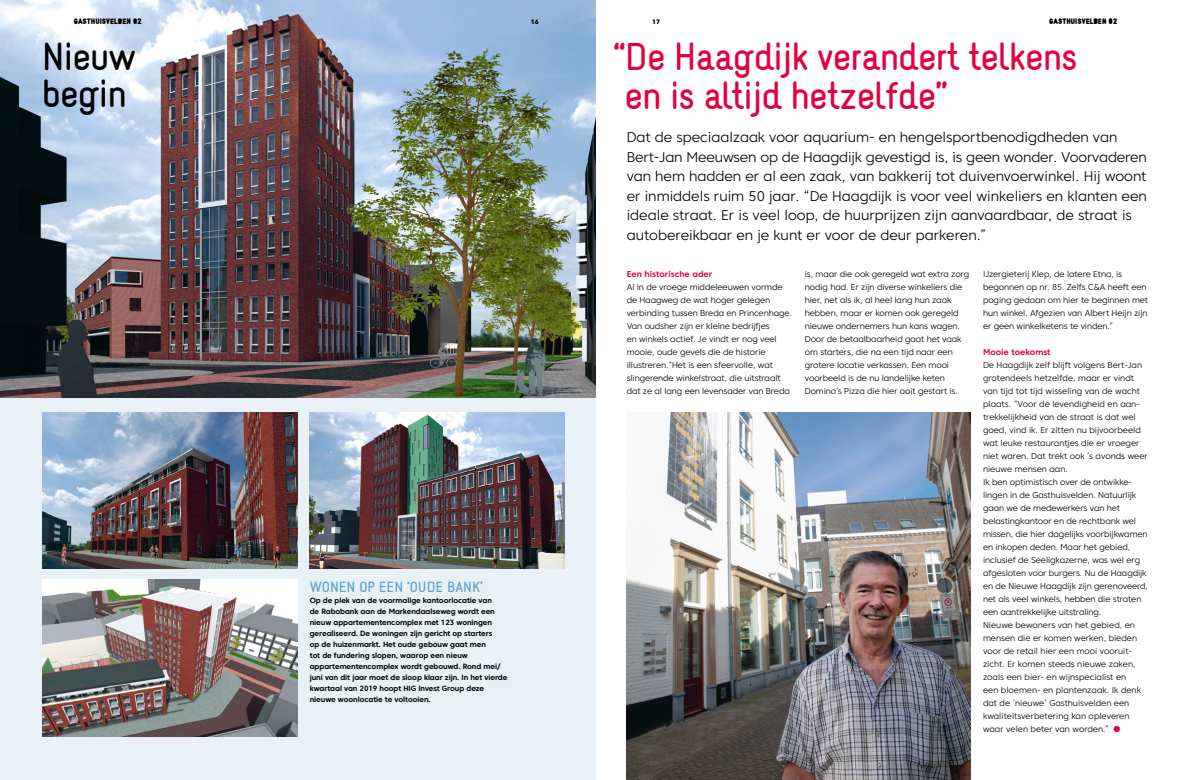
<style>
.page{position:relative;width:1191px;height:780px;background:#fff}
.page>*{position:absolute;margin:0;border:0;box-sizing:border-box;transform-origin:0 0}
.t1{font:34px/39px "Naiv Bold Text";letter-spacing:-.025em;color:#e40040}
.t2{font:34px/37px "Naiv Bold Text";letter-spacing:-.025em;color:#000}
.t3{font:300 27px "Core Sans C 35";color:#e40040}
.t4{font:300 14px/19.5px "Core Sans C 35";color:#000}
.t5{font:13px "Naiv Bold Text";color:#5ca0cb}
.t6{font:300 8.5px/13px "Core Sans C 35";letter-spacing:-.01em;color:#000}
.t7{font:700 8.5px "Core Sans C 65";color:#e40040}
.t8{font:700 7.5px/11px "Core Sans C 65";letter-spacing:-.01em;color:#000}
.t9{font:900 7px "Naiv";color:#000}
.t10{font:800 6.5px "Core Sans C 85";color:#000}
</style>
<div class="page">
<div style="left:0;top:0;width:595px;height:780px;background:#e8f0f8"></div>
<img style="left:0;top:0;width:595px;height:397px">
<img style="left:43px;top:412px;width:254px;height:156px">
<img style="left:310px;top:412px;width:254px;height:156px">
<img style="left:43px;top:579px;width:254px;height:157px">
<img style="left:626px;top:412px;width:344px;height:368px">
<p class="t9" style="left:74px;top:17px;width:70px">GASTHUISVELDEN 02</p>
<p class="t10" style="left:531px;top:17px;width:9px">16</p>
<h1 class="t2" style="left:42px;top:37px;width:96px">Nieuw begin</h1>
<h3 class="t5" style="left:310px;top:578px;width:174px">WONEN OP EEN ‘OUDE BANK’</h3>
<p class="t8" style="left:310px;top:594px;width:199px">Op de plek van de voormalige kantoorlocatie van<br>de Rabobank aan de Markendaalseweg wordt een nieuw appartementencomplex met 123 woningen gerealiseerd. De woningen zijn gericht op starters<br>op de huizenmarkt. Het oude gebouw gaat men<br>tot de fundering slopen, waarop een nieuw appartementencomplex wordt gebouwd. Rond mei/ juni van dit jaar moet de sloop klaar zijn. In het vierde kwartaal van 2019 hoopt HIG Invest Group deze nieuwe woonlocatie te voltooien.</p>
<p class="t10" style="left:652px;top:17px;width:9px">17</p>
<p class="t9" style="left:1049px;top:17px;width:70px">GASTHUISVELDEN 02</p>
<h1 class="t1" style="left:624px;top:36px;width:455px;text-indent:-11px">“De Haagdijk verandert telkens en is altijd hetzelfde”</h1>
<p class="t4" style="left:626px;top:127px;width:522px">Dat de speciaalzaak voor aquarium- en hengelsportbenodigdheden van Bert-Jan Meeuwsen op de Haagdijk gevestigd is, is geen wonder. Voorvaderen van hem hadden er al een zaak, van bakkerij tot duivenvoerwinkel. Hij woont er inmiddels ruim 50 jaar. “De Haagdijk is voor veel winkeliers en klanten een ideale straat. Er is veel loop, de huurprijzen zijn aanvaardbaar, de straat is autobereikbaar en je kunt er voor de deur parkeren.”</p>
<p class="t7" style="left:626px;top:268px;width:87px">Een historische ader</p>
<p class="t6" style="left:626px;top:280px;width:167px">Al in de vroege middeleeuwen vormde de Haagweg de wat hoger gelegen verbinding tussen Breda en Princenhage.<br>Van oudsher zijn er kleine bedrijfjes<br>en winkels actief. Je vindt er nog veel mooie, oude gevels die de historie illustreren.“Het is een sfeervolle, wat slingerende winkelstraat, die uitstraalt dat ze al lang een levensader van Breda</p>
<p class="t6" style="left:805px;top:267px;width:166px">is, maar die ook geregeld wat extra zorg nodig had. Er zijn diverse winkeliers die hier, net als ik, al heel lang hun zaak hebben, maar er komen ook geregeld nieuwe ondernemers hun kans wagen.<br>Door de betaalbaarheid gaat het vaak om starters, die na een tijd naar een grotere locatie verkassen. Een mooi voorbeeld is de nu landelijke keten Domino’s Pizza die hier ooit gestart is.</p>
<p class="t6" style="left:983px;top:267px;width:166px">IJzergieterij Klep, de latere Etna, is begonnen op nr. 85. Zelfs C&amp;A heeft een poging gedaan om hier te beginnen met hun winkel. Afgezien van Albert Heijn zijn er geen winkelketens te vinden.”</p>
<p class="t7" style="left:983px;top:346px;width:69px">Mooie toekomst</p>
<p class="t6" style="left:983px;top:358px;width:166px">De Haagdijk zelf blijft volgens Bert-Jan grotendeels hetzelfde, maar er vindt van tijd tot tijd wisseling van de wacht plaats. “Voor de levendigheid en aan&shy;trekkelijkheid van de straat is dat wel goed, vind ik. Er zitten nu bijvoorbeeld wat leuke restaurantjes die er vroeger niet waren. Dat trekt ook ’s avonds weer nieuwe mensen aan.<br>Ik ben optimistisch over de ontwikke&shy;lingen in de Gasthuisvelden. Natuurlijk gaan we de medewerkers van het belastingkantoor en de rechtbank wel missen, die hier dagelijks voorbijkwamen en inkopen deden. Maar het gebied, inclusief de Seeligkazerne, was wel erg afgesloten voor burgers. Nu de Haagdijk en de Nieuwe Haagdijk zijn gerenoveerd, net als veel winkels, hebben die straten een aantrekkelijke uitstraling.<br>Nieuwe bewoners van het gebied, en mensen die er komen werken, bieden voor de retail hier een mooi vooruit&shy;zicht. Er komen steeds nieuwe zaken, zoals een bier- en wijnspecialist en<br>een bloemen- en plantenzaak. Ik denk dat de ‘nieuwe’ Gasthuisvelden een kwaliteitsverbetering kan opleveren waar velen beter van worden.”</p>
<h2 class="t3" style="left:1111px;top:711px;width:12px">•</h2>
</div>
